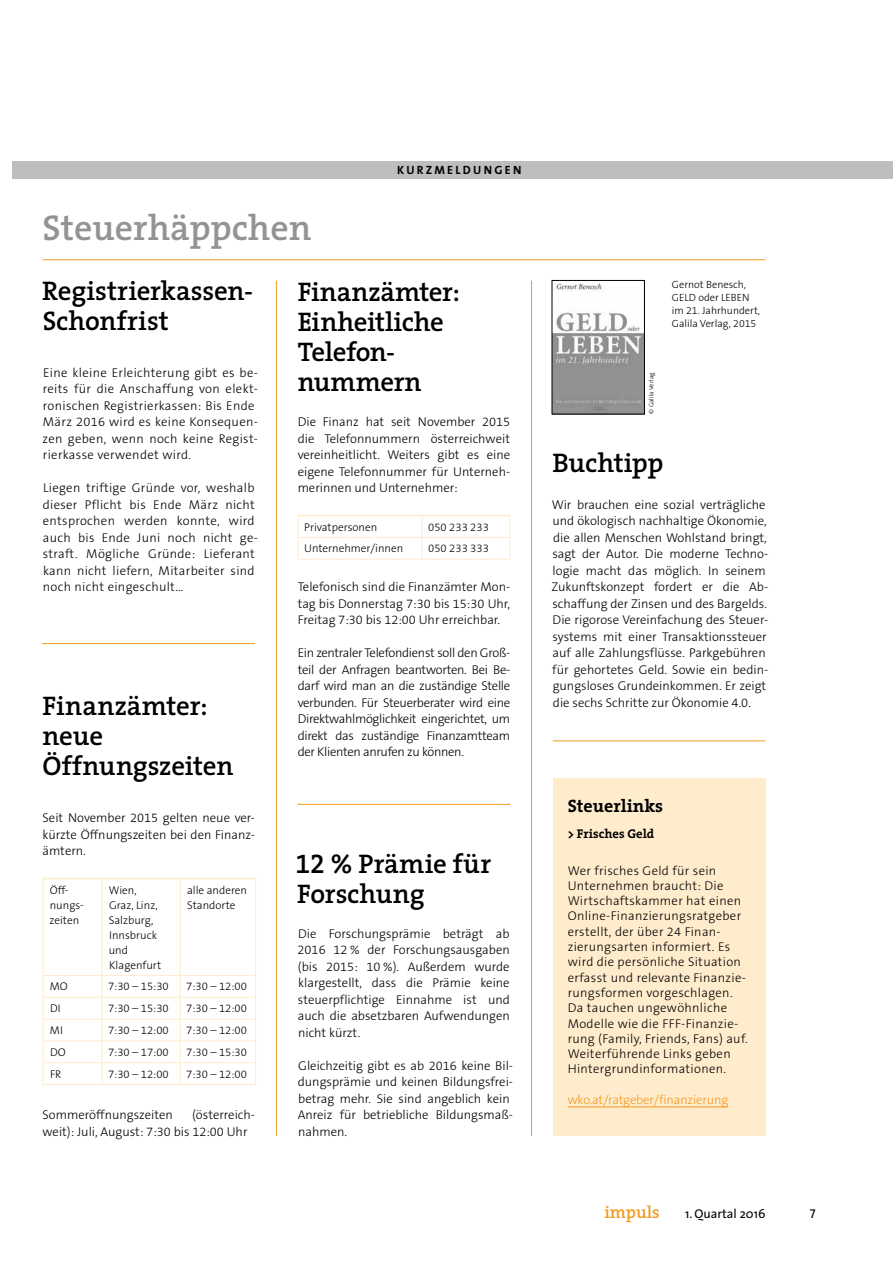
<style>
.page{position:relative;width:893px;height:1263px;background:#fff}
.page>*{position:absolute;margin:0;border:0;box-sizing:border-box;transform-origin:0 0}
.t1{font:600 36px "The Serif";color:#959391}
.t2{font:600 27px/30px "The Serif";letter-spacing:-.01em;color:#000}
.t3{font:700 18px "The Serif";color:#000}
.t4{font:600 17.25px "The Serif";color:#f39a20}
.t5{font:300 12.75px/16.5px "The Sans B3";color:#000;text-align:justify}
.t6{font:300 12.75px/15.3px "The Sans B3";letter-spacing:.025em;color:#000}
.t7{font:300 12.75px "The Sans B3";letter-spacing:-.01em;color:#f39a20}
.t8{font:12.75px "The Sans";color:#000}
.t9{font:700 12.75px "The Serif";color:#000}
.t10{font:12.75px "The Sans Caps";color:#000}
.t11{font:12px "The Sans Bold Caps";letter-spacing:.19em;color:#000}
.t12{font:300 11.25px/15px "The Sans B3";color:#000}
.t13{font:300 10.5px/12.8px "The Sans B3";color:#000}
.t14{font:300 6.45px "The Sans";color:#000}
.s1{font-family:"The Serif Semi Bold Expert";font-weight:400}
</style>
<div class="page">
<hr style="left:531px;top:281px;width:1px;height:855px;background:#f39a20">
<hr style="left:276px;top:281px;width:1px;height:855px;background:#f39a20">
<div style="left:13px;top:162px;width:880px;height:17px;background:#bebebd"></div>
<hr style="left:43px;top:259px;width:722px;height:1px;background:#f39a20">
<hr style="left:298px;top:515px;width:124px;height:1px;background:#ffeccd">
<hr style="left:422px;top:515px;width:88px;height:1px;background:#ffeccd">
<svg style="left:298px;top:516px;width:212px;height:43px"></svg>
<hr style="left:298px;top:559px;width:124px;height:1px;background:#ffeccd">
<hr style="left:422px;top:559px;width:88px;height:1px;background:#ffeccd">
<hr style="left:553px;top:740px;width:212px;height:1px;background:#f39a20">
<hr style="left:42px;top:643px;width:213px;height:1px;background:#f39a20">
<hr style="left:298px;top:804px;width:212px;height:1px;background:#f39a20">
<div style="left:553px;top:778px;width:212px;height:358px;background:#ffeccd"></div>
<hr style="left:568px;top:1106px;width:160px;height:1px;background:#f39a20">
<img style="left:554px;top:283px;width:89px;height:129px">
<div style="left:552px;top:280px;width:93px;height:134px;border:1px solid #000"></div>
<hr style="left:43px;top:878px;width:59px;height:1px;background:#ffeccd">
<hr style="left:102px;top:878px;width:78px;height:1px;background:#ffeccd">
<hr style="left:180px;top:878px;width:76px;height:1px;background:#ffeccd">
<svg style="left:43px;top:879px;width:213px;height:205px"></svg>
<hr style="left:43px;top:1084px;width:59px;height:1px;background:#ffeccd">
<hr style="left:102px;top:1084px;width:78px;height:1px;background:#ffeccd">
<hr style="left:180px;top:1084px;width:76px;height:1px;background:#ffeccd">
<h1 class="t1" style="left:43px;top:197px;width:271px">Steuerhäppchen</h1>
<p class="t11" style="left:397px;top:160px;width:126px">KURZMELDUNGEN</p>
<h2 class="t2" style="left:42px;top:275px;width:213px">Registrierkassen-<br>Schonfrist</h2>
<p class="t6" style="left:43px;top:365px;width:217px;line-height:16.5px">Eine kleine Erleichterung gibt es be&shy;reits für die Anschaffung von elekt&shy;ronischen Registrierkassen: Bis Ende März 2016 wird es keine Konsequen&shy;zen geben, wenn noch keine Regist&shy;rierkasse verwendet wird.</p>
<p class="t6" style="left:43px;top:480px;width:217px;line-height:16.5px">Liegen triftige Gründe vor, weshalb dieser Pflicht bis Ende März nicht entsprochen werden konnte, wird auch bis Ende Juni noch nicht ge&shy;straft. Mögliche Gründe: Lieferant kann nicht liefern, Mitarbeiter sind noch nicht eingeschult…</p>
<h2 class="t2" style="left:43px;top:690px;width:192px">Finanzämter: neue<br>Öffnungszeiten</h2>
<p class="t5" style="left:43px;top:810px;width:214px">Seit November 2015 gelten neue ver&shy;kürzte Öffnungszeiten bei den Finanz&shy;ämtern.</p>
<p class="t12" style="left:49px;top:883px;width:36px">Öff&shy;nungs&shy;zeiten</p>
<p class="t12" style="left:109px;top:883px;width:54px">Wien,<br>Graz, Linz,<br>Salzburg,<br>Innsbruck und<br>Klagenfurt</p>
<p class="t12" style="left:187px;top:883px;width:61px">alle anderen<br>Standorte</p>
<p class="t12" style="left:50px;top:979px;width:19px">MO</p>
<p class="t12" style="left:108px;top:979px;width:62px">7:30 – 15:30</p>
<p class="t12" style="left:186px;top:979px;width:62px">7:30 – 12:00</p>
<p class="t12" style="left:50px;top:1001px;width:12px">DI</p>
<p class="t12" style="left:108px;top:1001px;width:62px">7:30 – 15:30</p>
<p class="t12" style="left:186px;top:1001px;width:62px">7:30 – 12:00</p>
<p class="t12" style="left:50px;top:1023px;width:14px">MI</p>
<p class="t12" style="left:108px;top:1023px;width:62px">7:30 – 12:00</p>
<p class="t12" style="left:186px;top:1023px;width:62px">7:30 – 12:00</p>
<p class="t12" style="left:50px;top:1045px;width:17px">DO</p>
<p class="t12" style="left:108px;top:1045px;width:62px">7:30 – 17:00</p>
<p class="t12" style="left:186px;top:1045px;width:62px">7:30 – 15:30</p>
<p class="t12" style="left:50px;top:1067px;width:13px">FR</p>
<p class="t12" style="left:108px;top:1067px;width:62px">7:30 – 12:00</p>
<p class="t12" style="left:186px;top:1067px;width:62px">7:30 – 12:00</p>
<p class="t5" style="left:43px;top:1107px;width:132px">Sommeröffnungszeiten</p>
<p class="t5" style="left:43px;top:1107px;width:214px;text-indent:150px">(österreich&shy;weit): Juli, August: 7:30 bis 12:00 Uhr</p>
<h2 class="t2" style="left:298px;top:276px;width:164px">Finanzämter:<br>Einheitliche<br>Telefon&shy;nummern</h2>
<p class="t5" style="left:298px;top:414px;width:214px">Die Finanz hat seit November 2015 die Telefonnummern österreichweit vereinheitlicht. Weiters gibt es eine eigene Telefonnummer für Unterneh&shy;merinnen und Unternehmer:</p>
<p class="t12" style="left:304px;top:520px;width:75px">Privatpersonen</p>
<p class="t12" style="left:428px;top:520px;width:62px">050 233 233</p>
<p class="t12" style="left:304px;top:542px;width:101px">Unternehmer/innen</p>
<p class="t12" style="left:428px;top:542px;width:62px">050 233 333</p>
<p class="t5" style="left:298px;top:579px;width:214px">Telefonisch sind die Finanzämter Mon&shy;tag bis Donnerstag 7:30 bis 15:30 Uhr, Freitag 7:30 bis 12:00 Uhr erreichbar.</p>
<p class="t5" style="left:298px;top:645px;width:214px">Ein zentraler Telefondienst soll den Groß&shy;teil der Anfragen beantworten. Bei Be&shy;darf wird man an die zuständige Stelle verbunden. Für Steuerberater wird eine Direktwahlmöglichkeit eingerichtet, um direkt das zuständige Finanzamtteam der Klienten anrufen zu können.</p>
<h2 class="t2" style="left:296px;top:848px;width:197px"><span class="s1">12</span> % Prämie für<br>Forschung</h2>
<p class="t5" style="left:298px;top:926px;width:214px">Die Forschungsprämie beträgt ab 2016 12 % der Forschungsausgaben (bis 2015: 10 %). Außerdem wurde klargestellt, dass die Prämie keine steuerpflichtige Einnahme ist und auch die absetzbaren Aufwendungen nicht kürzt.</p>
<p class="t5" style="left:298px;top:1058px;width:217px;text-align:left">Gleichzeitig gibt es ab 2016 keine Bil&shy;dungsprämie und keinen Bildungsfrei&shy;betrag mehr. Sie sind angeblich kein<br>Anreiz für betriebliche Bildungsmaß&shy;nahmen.</p>
<p class="t13" style="left:672px;top:279px;width:90px">Gernot Benesch,<br>GELD oder LEBEN im 21. Jahrhundert,<br>Galila Verlag, 2015</p>
<p class="t14" style="left:646px;top:414px;width:43px;rotate:-90deg">© Galila Verlag</p>
<h2 class="t2" style="left:552px;top:447px;width:113px">Buchtipp</h2>
<p class="t5" style="left:552px;top:497px;width:218px;text-align:left">Wir brauchen eine sozial verträgliche und ökologisch nachhaltige Ökonomie, die allen Menschen Wohlstand bringt, sagt der Autor. Die moderne Techno&shy;logie macht das möglich. In seinem Zukunftskonzept fordert er die Ab&shy;schaffung der Zinsen und des Bargelds.<br>Die rigorose Vereinfachung des Steuer&shy;systems mit einer Transaktionssteuer auf alle Zahlungsflüsse. Parkgebühren für gehortetes Geld. Sowie ein bedin&shy;gungsloses Grundeinkommen. Er zeigt die sechs Schritte zur Ökonomie 4.0.</p>
<h3 class="t3" style="left:568px;top:791px;width:97px">Steuerlinks</h3>
<p class="t9" style="left:568px;top:823px;width:88px">&gt; Frisches Geld</p>
<p class="t6" style="left:568px;top:863px;width:182px">Wer frisches Geld für sein<br>Unternehmen braucht: Die<br>Wirtschaftskammer hat einen<br>Online-Finanzierungsratgeber erstellt, der über 24 Finan&shy;zierungsarten informiert. Es wird die persönliche Situation erfasst und relevante Finanzie&shy;rungsformen vorgeschlagen.<br>Da tauchen ungewöhnliche<br>Modelle wie die FFF-Finanzie&shy;rung (Family, Friends, Fans) auf.<br>Weiterführende Links geben<br>Hintergrundinformationen.</p>
<p class="t7" style="left:568px;top:1093px;width:162px">wko.at/ratgeber/finanzierung</p>
<h3 class="t4" style="left:604px;top:1198px;width:57px">impuls</h3>
<p class="t8" style="left:685px;top:1203px;width:82px">1. Quartal 2016</p>
<p class="t10" style="left:810px;top:1203px;width:7px">7</p>
</div>
